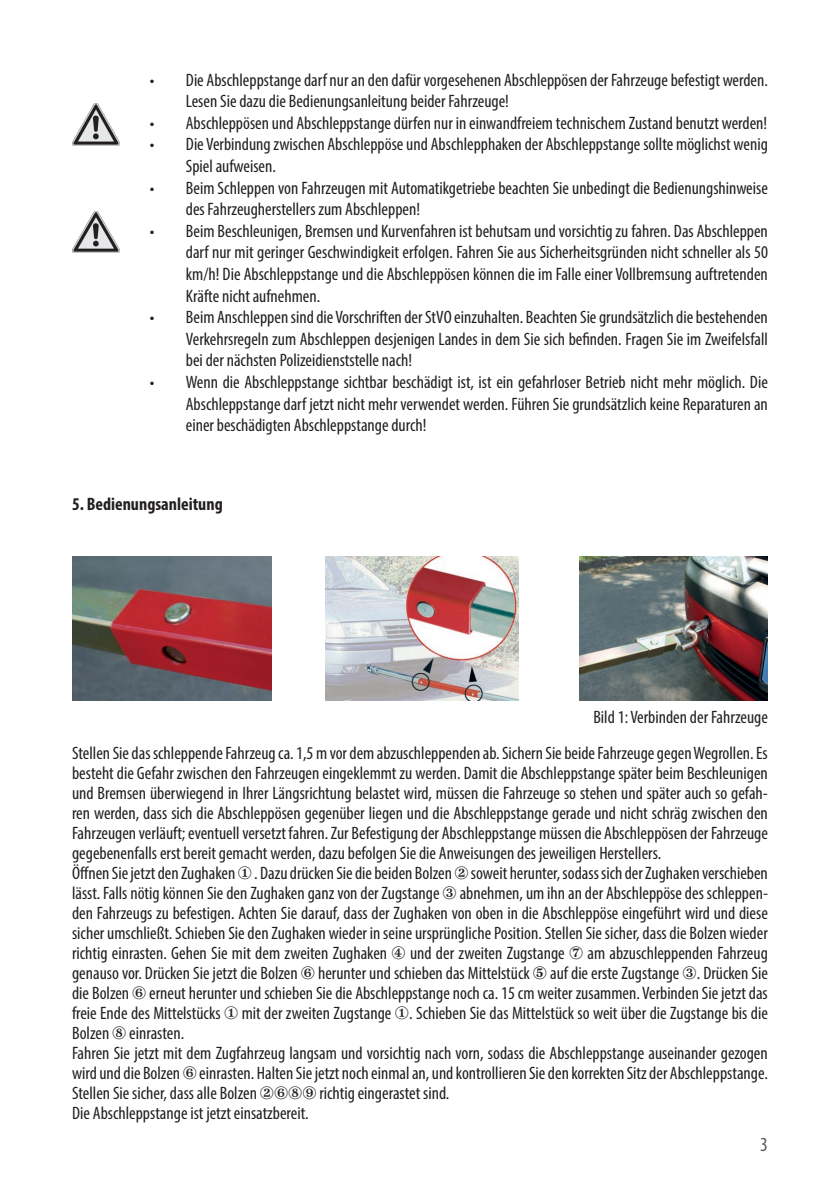
<style>
.page{position:relative;width:840px;height:1191px;background:#fff}
.page>*{position:absolute;margin:0;border:0;box-sizing:border-box;transform-origin:0 0}
.t1{font:condensed 20px "Myriad Pro";color:#57585a}
.t2{font:condensed 18px/20px "Myriad Pro";color:#231f20}
.t3{font:700 condensed 18px "Myriad Pro";color:#231f20}
</style>
<div class="page">
<img style="left:72px;top:104px;width:47px;height:41px">
<img style="left:72px;top:211px;width:47px;height:41px">
<img style="left:326px;top:557px;width:192px;height:144px">
<img style="left:72px;top:557px;width:200px;height:144px">
<img style="left:579px;top:557px;width:188px;height:144px">
<p class="t2" style="left:186px;top:69px;width:583px;line-height:21.6px;text-indent:-36px">• Die Abschleppstange darf nur an den dafür vorgesehenen Abschleppösen der Fahrzeuge befestigt werden.<br>Lesen Sie dazu die Bedienungsanleitung beider Fahrzeuge!</p>
<p class="t2" style="left:150px;top:113px;width:618px">• Abschleppösen und Abschleppstange dürfen nur in einwandfreiem technischem Zustand benutzt werden!</p>
<p class="t2" style="left:186px;top:133px;width:583px;line-height:21.6px;text-indent:-36px">• Die Verbindung zwischen Abschleppöse und Abschlepphaken der Abschleppstange sollte möglichst wenig<br>Spiel aufweisen.</p>
<p class="t2" style="left:186px;top:177px;width:583px;line-height:21.6px;text-indent:-36px">• Beim Schleppen von Fahrzeugen mit Automatikgetriebe beachten Sie unbedingt die Bedienungshinweise des Fahrzeugherstellers zum Abschleppen!</p>
<p class="t2" style="left:186px;top:220px;width:583px;line-height:21.6px;text-align:justify;text-indent:-36px">• Beim Beschleunigen, Bremsen und Kurvenfahren ist behutsam und vorsichtig zu fahren. Das Abschleppen darf nur mit geringer Geschwindigkeit erfolgen. Fahren Sie aus Sicherheitsgründen nicht schneller als 50 km/h! Die Abschleppstange und die Abschleppösen können die im Falle einer Vollbremsung auftretenden Kräfte nicht aufnehmen.</p>
<p class="t2" style="left:186px;top:306px;width:583px;line-height:21.6px;text-align:justify;text-indent:-36px">• Beim Anschleppen sind die Vorschriften der StVO einzuhalten. Beachten Sie grundsätzlich die bestehenden Verkehrsregeln zum Abschleppen desjenigen Landes in dem Sie sich befinden. Fragen Sie im Zweifelsfall bei der nächsten Polizeidienststelle nach!</p>
<p class="t2" style="left:186px;top:371px;width:583px;line-height:21.6px;text-align:justify;text-indent:-36px">• Wenn die Abschleppstange sichtbar beschädigt ist, ist ein gefahrloser Betrieb nicht mehr möglich. Die Abschleppstange darf jetzt nicht mehr verwendet werden. Führen Sie grundsätzlich keine Reparaturen an einer beschädigten Abschleppstange durch!</p>
<p class="t3" style="left:72px;top:492px;width:152px">5. Bedienungsanleitung</p>
<p class="t2" style="left:593px;top:707px;width:176px">Bild 1: Verbinden der Fahrzeuge</p>
<p class="t2" style="left:72px;top:743px;width:697px">Stellen Sie das schleppende Fahrzeug ca. 1,5 m vor dem abzuschleppenden ab. Sichern Sie beide Fahrzeuge gegen Wegrollen. Es besteht die Gefahr zwischen den Fahrzeugen eingeklemmt zu werden. Damit die Abschleppstange später beim Beschleunigen und Bremsen überwiegend in Ihrer Längsrichtung belastet wird, müssen die Fahrzeuge so stehen und später auch so gefah&shy;ren werden, dass sich die Abschleppösen gegenüber liegen und die Abschleppstange gerade und nicht schräg zwischen den Fahrzeugen verläuft; eventuell versetzt fahren. Zur Befestigung der Abschleppstange müssen die Abschleppösen der Fahrzeuge gegebenenfalls erst bereit gemacht werden, dazu befolgen Sie die Anweisungen des jeweiligen Herstellers.<br>Öffnen Sie jetzt den Zughaken ① . Dazu drücken Sie die beiden Bolzen ② soweit herunter, sodass sich der Zughaken verschieben lässt. Falls nötig können Sie den Zughaken ganz von der Zugstange ③ abnehmen, um ihn an der Abschleppöse des schleppen&shy;den Fahrzeugs zu befestigen. Achten Sie darauf, dass der Zughaken von oben in die Abschleppöse eingeführt wird und diese sicher umschließt. Schieben Sie den Zughaken wieder in seine ursprüngliche Position. Stellen Sie sicher, dass die Bolzen wieder richtig einrasten. Gehen Sie mit dem zweiten Zughaken ④ und der zweiten Zugstange ⑦ am abzuschleppenden Fahrzeug genauso vor. Drücken Sie jetzt die Bolzen ⑥ herunter und schieben das Mittelstück ⑤ auf die erste Zugstange ③. Drücken Sie die Bolzen ⑥ erneut herunter und schieben Sie die Abschleppstange noch ca. 15 cm weiter zusammen. Verbinden Sie jetzt das freie Ende des Mittelstücks ① mit der zweiten Zugstange ①. Schieben Sie das Mittelstück so weit über die Zugstange bis die Bolzen ⑧ einrasten.<br>Fahren Sie jetzt mit dem Zugfahrzeug langsam und vorsichtig nach vorn, sodass die Abschleppstange auseinander gezogen wird und die Bolzen ⑥ einrasten. Halten Sie jetzt noch einmal an, und kontrollieren Sie den korrekten Sitz der Abschleppstange.<br>Stellen Sie sicher, dass alle Bolzen ②⑥⑧⑨ richtig eingerastet sind.<br>Die Abschleppstange ist jetzt einsatzbereit.</p>
<p class="t1" style="left:759px;top:1132px;width:9px">3</p>
</div>
